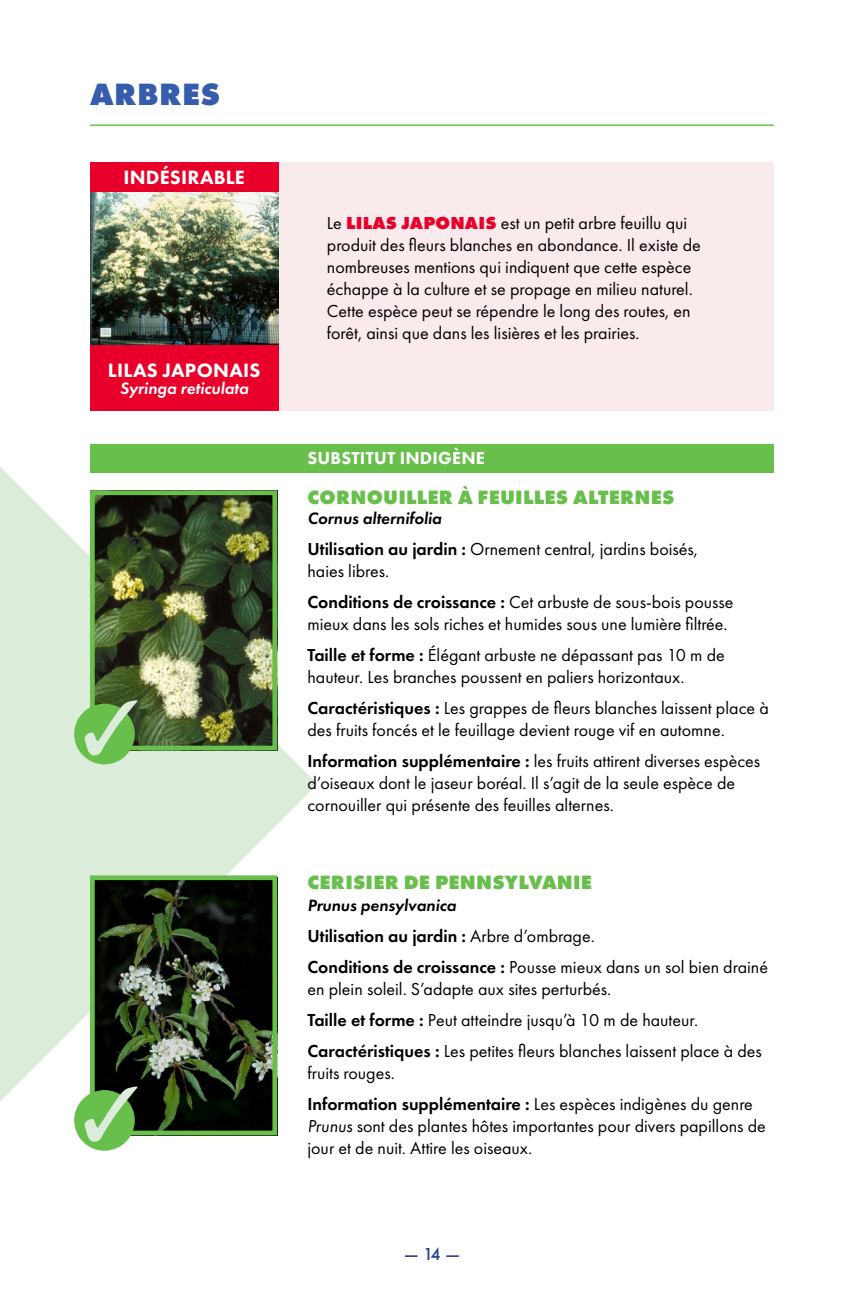
<style>
.page{position:relative;width:864px;height:1296px;background:#fff}
.page>*{position:absolute;margin:0;border:0;box-sizing:border-box;transform-origin:0 0}
.t1{font:800 32px "Futura PT";letter-spacing:.01em;color:#355cad}
.t2{font:800 20px "Futura PT";letter-spacing:.01em;color:#68bf4b}
.t3{font:800 20px "Futura PT";letter-spacing:.01em;color:#fff}
.t4{font:18px/22px "Futura PT";color:#000}
.t5{font:800 18px "Futura PT";letter-spacing:.01em;color:#fff}
.t6{font:500 18px "Futura PT";color:#25408f}
.t7{font:italic 600 17px "Futura PT";color:#000}
.t8{font:italic 600 17px "Futura PT";color:#fff}
.s1{font-weight:800;color:#e8002a}
.s2{font-weight:600}
.s3{font-style:italic}
</style>
<div class="page">
<hr style="left:90px;top:124px;width:684px;height:2px;background:#68bf4b">
<svg style="left:0;top:467px;width:318px;height:680px;fill:#dbecda"></svg>
<div style="left:90px;top:162px;width:684px;height:249px;background:#f9eaec"></div>
<div style="left:90px;top:444px;width:684px;height:28px;background:#68bf4b"></div>
<img style="left:96px;top:496px;width:175px;height:248px">
<div style="left:90px;top:490px;width:187px;height:260px;border:5px solid #68bf4b"></div>
<div style="left:74px;top:704px;width:61px;height:60px;background:#68bf4b;border-radius:50%"></div>
<svg style="left:85px;top:700px;width:53px;height:55px"></svg>
<img style="left:96px;top:881px;width:175px;height:248px">
<div style="left:90px;top:875px;width:187px;height:260px;border:5px solid #68bf4b"></div>
<div style="left:74px;top:1090px;width:61px;height:61px;background:#68bf4b;border-radius:50%"></div>
<svg style="left:85px;top:1087px;width:53px;height:55px"></svg>
<img style="left:90px;top:191px;width:188px;height:154px">
<div style="left:90px;top:162px;width:188px;height:29px;background:#e8002a"></div>
<div style="left:90px;top:345px;width:188px;height:66px;background:#e8002a"></div>
<h1 class="t1" style="left:90px;top:74px;width:132px">ARBRES</h1>
<p class="t3" style="left:123px;top:165px;width:123px">INDÉSIRABLE</p>
<p class="t3" style="left:108px;top:358px;width:154px">LILAS JAPONAIS</p>
<p class="t8" style="left:120px;top:378px;width:130px">Syringa reticulata</p>
<p class="t4" style="left:327px;top:212px;width:376px">Le <span class="s1">LILAS JAPONAIS</span> est un petit arbre feuillu qui produit des fleurs blanches en abondance. Il existe de nombreuses mentions qui indiquent que cette espèce échappe à la culture et se propage en milieu naturel.<br>Cette espèce peut se répendre le long des routes, en forêt, ainsi que dans les lisières et les prairies.</p>
<p class="t5" style="left:308px;top:446px;width:179px">SUBSTITUT INDIGÈNE</p>
<p class="t2" style="left:308px;top:484px;width:369px">CORNOUILLER À FEUILLES ALTERNES</p>
<p class="t7" style="left:307px;top:507px;width:136px">Cornus alternifolia</p>
<p class="t4" style="left:307px;top:538px;width:392px"><span class="s2">Utilisation au jardin :</span> Ornement central, jardins boisés, haies libres.</p>
<p class="t4" style="left:307px;top:591px;width:428px"><span class="s2">Conditions de croissance :</span> Cet arbuste de sous-bois pousse mieux dans les sols riches et humides sous une lumière filtrée.</p>
<p class="t4" style="left:307px;top:644px;width:419px"><span class="s2">Taille et forme :</span> Élégant arbuste ne dépassant pas 10 m de hauteur. Les branches poussent en paliers horizontaux.</p>
<p class="t4" style="left:307px;top:697px;width:463px"><span class="s2">Caractéristiques :</span> Les grappes de fleurs blanches laissent place à des fruits foncés et le feuillage devient rouge vif en automne.</p>
<p class="t4" style="left:307px;top:750px;width:454px"><span class="s2">Information supplémentaire :</span> les fruits attirent diverses espèces d’oiseaux dont le jaseur boréal. Il s’agit de la seule espèce de cornouiller qui présente des feuilles alternes.</p>
<p class="t2" style="left:308px;top:869px;width:286px">CERISIER DE PENNSYLVANIE</p>
<p class="t7" style="left:307px;top:894px;width:150px">Prunus pensylvanica</p>
<p class="t4" style="left:307px;top:920px;width:462px;line-height:31px"><span class="s2">Utilisation au jardin :</span> Arbre d’ombrage.<br><span class="s2">Conditions de croissance :</span> Pousse mieux dans un sol bien drainé</p>
<p class="t4" style="left:307px;top:973px;width:456px;line-height:31px">en plein soleil. S’adapte aux sites perturbés.<br><span class="s2">Taille et forme :</span> Peut atteindre jusqu’à 10 m de hauteur.<br><span class="s2">Caractéristiques :</span> Les petites fleurs blanches laissent place à des</p>
<p class="t4" style="left:307px;top:1057px;width:447px;line-height:31px">fruits rouges.<br><span class="s2">Information supplémentaire :</span> Les espèces indigènes du genre</p>
<p class="t4" style="left:307px;top:1115px;width:460px"><span class="s3">Prunus</span> sont des plantes hôtes importantes pour divers papillons de jour et de nuit. Attire les oiseaux.</p>
<p class="t6" style="left:404px;top:1243px;width:58px">— 14 —</p>
</div>
